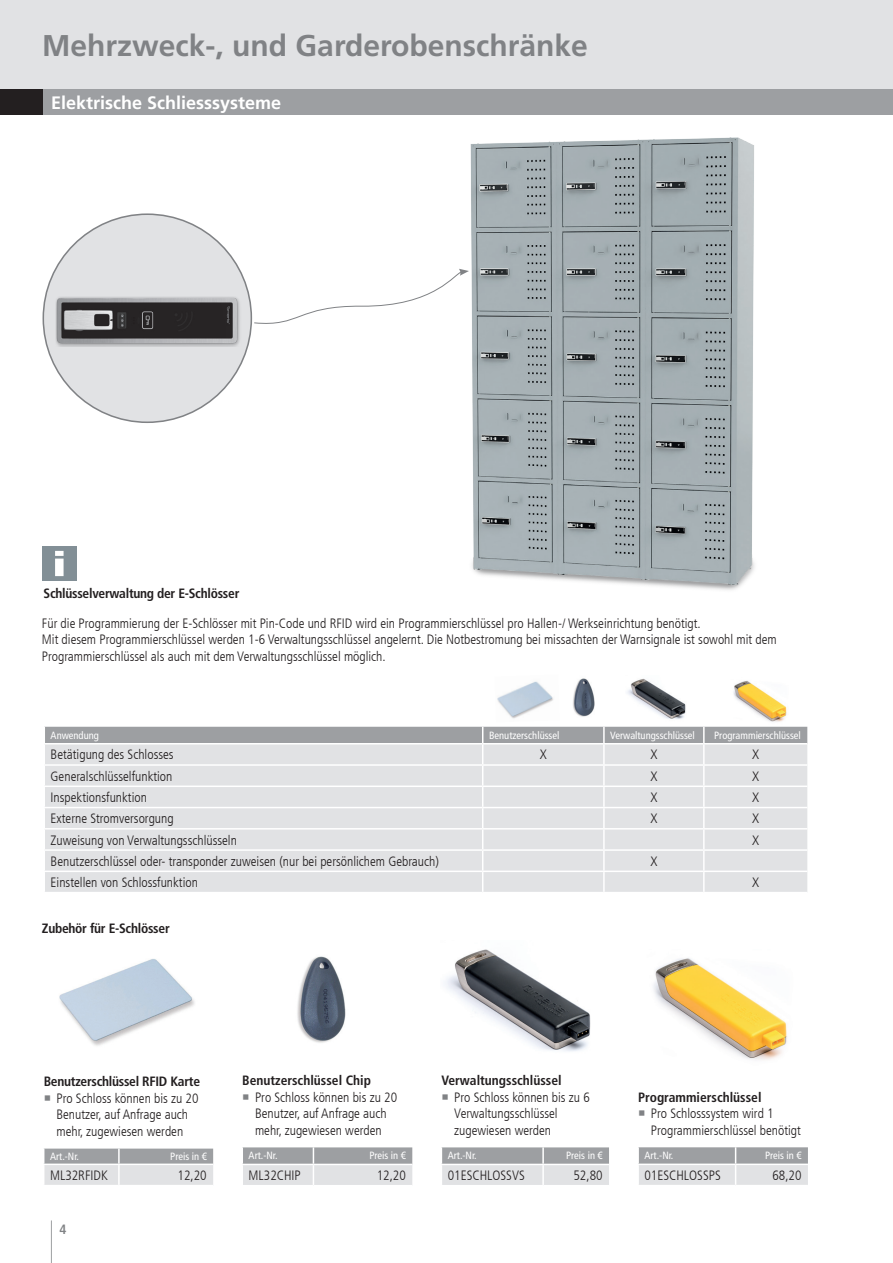
<style>
.page{position:relative;width:893px;height:1263px;background:#fff}
.page>*{position:absolute;margin:0;border:0;box-sizing:border-box;transform-origin:0 0}
.t1{font:700 30px "Frutiger LT Com";color:#808285}
.t2{font:700 18px "Frutiger LT Com";color:#fff}
.t3{font:300 condensed 13.5px/16.5px "Frutiger LT Com";color:#231f20}
.t4{font:700 condensed 13.5px "Frutiger LT Com";letter-spacing:-.02em;color:#231f20}
.t5{font:700 condensed 13.5px "Frutiger LT Com";color:#231f20}
.t6{font:700 condensed 13.5px "Frutiger LT Com";color:#808285}
.t7{font:condensed 10.5px "Frutiger LT Com";color:#fff}
</style>
<div class="page">
<div style="left:0;top:0;width:893px;height:89px;background:#e1e2e4"></div>
<hr style="left:51px;top:1220px;width:1px;height:43px;background:#9d9fa2">
<div style="left:43px;top:89px;width:850px;height:26px;background:#9d9fa2"></div>
<div style="left:0;top:89px;width:43px;height:26px;background:#231f20"></div>
<img style="left:297px;top:956px;width:49px;height:87px">
<img style="left:59px;top:959px;width:136px;height:87px">
<img style="left:445px;top:949px;width:146px;height:103px">
<img style="left:653px;top:958px;width:134px;height:102px">
<img style="left:497px;top:681px;width:56px;height:38px">
<img style="left:573px;top:678px;width:22px;height:39px">
<img style="left:627px;top:678px;width:59px;height:41px">
<svg style="left:45px;top:727px;width:762px;height:165px;background:#dadbdd"></svg>
<hr style="left:603px;top:872px;width:2px;height:20px;background:#fff">
<hr style="left:703px;top:872px;width:2px;height:20px;background:#fff">
<hr style="left:44px;top:743px;width:439px;height:1px;background:#fff">
<hr style="left:483px;top:743px;width:121px;height:1px;background:#fff">
<hr style="left:604px;top:743px;width:100px;height:1px;background:#fff">
<hr style="left:704px;top:743px;width:103px;height:1px;background:#fff">
<hr style="left:44px;top:764px;width:439px;height:2px;background:#fff">
<hr style="left:483px;top:764px;width:121px;height:2px;background:#fff">
<hr style="left:604px;top:764px;width:100px;height:2px;background:#fff">
<hr style="left:704px;top:764px;width:103px;height:2px;background:#fff">
<hr style="left:44px;top:785px;width:439px;height:2px;background:#fff">
<hr style="left:483px;top:785px;width:121px;height:2px;background:#fff">
<hr style="left:604px;top:785px;width:100px;height:2px;background:#fff">
<hr style="left:704px;top:785px;width:103px;height:2px;background:#fff">
<hr style="left:44px;top:807px;width:439px;height:1px;background:#fff">
<hr style="left:483px;top:807px;width:121px;height:1px;background:#fff">
<hr style="left:604px;top:807px;width:100px;height:1px;background:#fff">
<hr style="left:704px;top:807px;width:103px;height:1px;background:#fff">
<hr style="left:44px;top:828px;width:439px;height:1px;background:#fff">
<hr style="left:483px;top:828px;width:121px;height:1px;background:#fff">
<hr style="left:604px;top:828px;width:100px;height:1px;background:#fff">
<hr style="left:704px;top:828px;width:103px;height:1px;background:#fff">
<hr style="left:44px;top:849px;width:439px;height:2px;background:#fff">
<hr style="left:483px;top:849px;width:121px;height:2px;background:#fff">
<hr style="left:604px;top:849px;width:100px;height:2px;background:#fff">
<hr style="left:704px;top:849px;width:103px;height:2px;background:#fff">
<hr style="left:44px;top:870px;width:439px;height:2px;background:#fff">
<hr style="left:483px;top:870px;width:121px;height:2px;background:#fff">
<hr style="left:604px;top:870px;width:100px;height:2px;background:#fff">
<hr style="left:704px;top:870px;width:103px;height:2px;background:#fff">
<svg style="left:242px;top:1147px;width:170px;height:38px;background:#c4c6c8"></svg>
<hr style="left:241px;top:1164px;width:72px;height:1px;background:#fff">
<hr style="left:313px;top:1164px;width:99px;height:1px;background:#fff">
<svg style="left:441px;top:1147px;width:168px;height:38px;background:#c4c5c8"></svg>
<hr style="left:542px;top:1165px;width:2px;height:20px;background:#fff">
<hr style="left:441px;top:1164px;width:102px;height:1px;background:#fff">
<hr style="left:543px;top:1164px;width:66px;height:1px;background:#fff">
<svg style="left:638px;top:1147px;width:170px;height:38px;background:#c4c6c8"></svg>
<hr style="left:637px;top:1163px;width:99px;height:2px;background:#fff">
<hr style="left:736px;top:1163px;width:72px;height:2px;background:#fff">
<svg style="left:44px;top:1148px;width:169px;height:37px;background:#c6c7c9"></svg>
<hr style="left:118px;top:1165px;width:2px;height:20px;background:#fff">
<hr style="left:43px;top:1163px;width:76px;height:2px;background:#fff">
<hr style="left:119px;top:1163px;width:94px;height:2px;background:#fff">
<img style="left:459px;top:137px;width:296px;height:453px">
<div style="left:43px;top:214px;width:208px;height:208px;background:#e1e2e4;border-radius:50%"></div>
<img style="left:56px;top:297px;width:184px;height:50px">
<svg style="left:254px;top:269px;width:215px;height:58px"></svg>
<div style="left:42px;top:546px;width:35px;height:35px;background:#828f96"></div>
<svg style="left:55px;top:551px;width:9px;height:25px"></svg>
<img style="left:733px;top:680px;width:54px;height:42px">
<h1 class="t1" style="left:42px;top:28px;width:547px">Mehrzweck-, und Garderobenschränke</h1>
<h2 class="t2" style="left:51px;top:92px;width:232px">Elektrische Schliesssysteme</h2>
<p class="t4" style="left:44px;top:585px;width:197px">Schlüsselverwaltung der E-Schlösser</p>
<p class="t3" style="left:42px;top:615px;width:736px">Für die Programmierung der E-Schlösser mit Pin-Code und RFID wird ein Programmierschlüssel pro Hallen-/ Werkseinrichtung benötigt.<br>Mit diesem Programmierschlüssel werden 1-6 Verwaltungsschlüssel angelernt. Die Notbestromung bei missachten der Warnsignale ist sowohl mit dem<br>Programmierschlüssel als auch mit dem Verwaltungsschlüssel möglich.</p>
<p class="t7" style="left:51px;top:729px;width:50px">Anwendung</p>
<p class="t7" style="left:489px;top:729px;width:72px">Benutzerschlüssel</p>
<p class="t7" style="left:610px;top:729px;width:86px">Verwaltungsschlüssel</p>
<p class="t7" style="left:714px;top:729px;width:88px">Programmierschlüssel</p>
<p class="t3" style="left:51px;top:747px;width:125px">Betätigung des Schlosses</p>
<p class="t3" style="left:540px;top:747px;width:9px">X</p>
<p class="t3" style="left:650px;top:747px;width:9px">X</p>
<p class="t3" style="left:752px;top:747px;width:9px">X</p>
<p class="t3" style="left:51px;top:768px;width:123px">Generalschlüsselfunktion</p>
<p class="t3" style="left:650px;top:768px;width:9px">X</p>
<p class="t3" style="left:752px;top:768px;width:9px">X</p>
<p class="t3" style="left:51px;top:789px;width:98px">Inspektionsfunktion</p>
<p class="t3" style="left:650px;top:789px;width:9px">X</p>
<p class="t3" style="left:752px;top:789px;width:9px">X</p>
<p class="t3" style="left:51px;top:810px;width:125px">Externe Stromversorgung</p>
<p class="t3" style="left:650px;top:810px;width:9px">X</p>
<p class="t3" style="left:752px;top:810px;width:9px">X</p>
<p class="t3" style="left:51px;top:832px;width:188px">Zuweisung von Verwaltungsschlüsseln</p>
<p class="t3" style="left:752px;top:832px;width:9px">X</p>
<p class="t3" style="left:51px;top:853px;width:390px">Benutzerschlüssel oder- transponder zuweisen (nur bei persönlichem Gebrauch)</p>
<p class="t3" style="left:650px;top:853px;width:9px">X</p>
<p class="t3" style="left:51px;top:874px;width:149px">Einstellen von Schlossfunktion</p>
<p class="t3" style="left:752px;top:874px;width:9px">X</p>
<p class="t4" style="left:42px;top:920px;width:129px">Zubehör für E-Schlösser</p>
<p class="t4" style="left:44px;top:1074px;width:158px">Benutzerschlüssel RFID Karte</p>
<p class="t3" style="left:56px;top:1090px;width:144px">Pro Schloss können bis zu 20<br>Benutzer, auf Anfrage auch mehr, zugewiesen werden</p>
<p class="t7" style="left:50px;top:1150px;width:30px">Art.-Nr.</p>
<p class="t7" style="left:170px;top:1150px;width:38px">Preis in €</p>
<p class="t3" style="left:50px;top:1167px;width:59px">ML32RFIDK</p>
<p class="t3" style="left:178px;top:1167px;width:31px">12,20</p>
<p class="t6" style="left:60px;top:1221px;width:9px">4</p>
<p class="t5" style="left:242px;top:1072px;width:130px">Benutzerschlüssel Chip</p>
<p class="t3" style="left:255px;top:1089px;width:144px">Pro Schloss können bis zu 20<br>Benutzer, auf Anfrage auch mehr, zugewiesen werden</p>
<p class="t7" style="left:249px;top:1150px;width:30px">Art.-Nr.</p>
<p class="t7" style="left:369px;top:1150px;width:38px">Preis in €</p>
<p class="t3" style="left:249px;top:1167px;width:54px">ML32CHIP</p>
<p class="t3" style="left:377px;top:1167px;width:31px">12,20</p>
<p class="t5" style="left:441px;top:1072px;width:122px">Verwaltungsschlüssel</p>
<p class="t3" style="left:454px;top:1089px;width:137px">Pro Schloss können bis zu 6<br>Verwaltungsschlüssel zugewiesen werden</p>
<p class="t7" style="left:448px;top:1150px;width:30px">Art.-Nr.</p>
<p class="t7" style="left:566px;top:1150px;width:38px">Preis in €</p>
<p class="t3" style="left:448px;top:1167px;width:78px">01ESCHLOSSVS</p>
<p class="t3" style="left:573px;top:1167px;width:31px">52,80</p>
<p class="t5" style="left:638px;top:1089px;width:125px">Programmierschlüssel</p>
<p class="t3" style="left:651px;top:1105px;width:152px">Pro Schlosssystem wird 1<br>Programmierschlüssel benötigt</p>
<p class="t7" style="left:644px;top:1149px;width:30px">Art.-Nr.</p>
<p class="t7" style="left:765px;top:1149px;width:38px">Preis in €</p>
<p class="t3" style="left:644px;top:1167px;width:78px">01ESCHLOSSPS</p>
<p class="t3" style="left:772px;top:1167px;width:31px">68,20</p>
</div>
